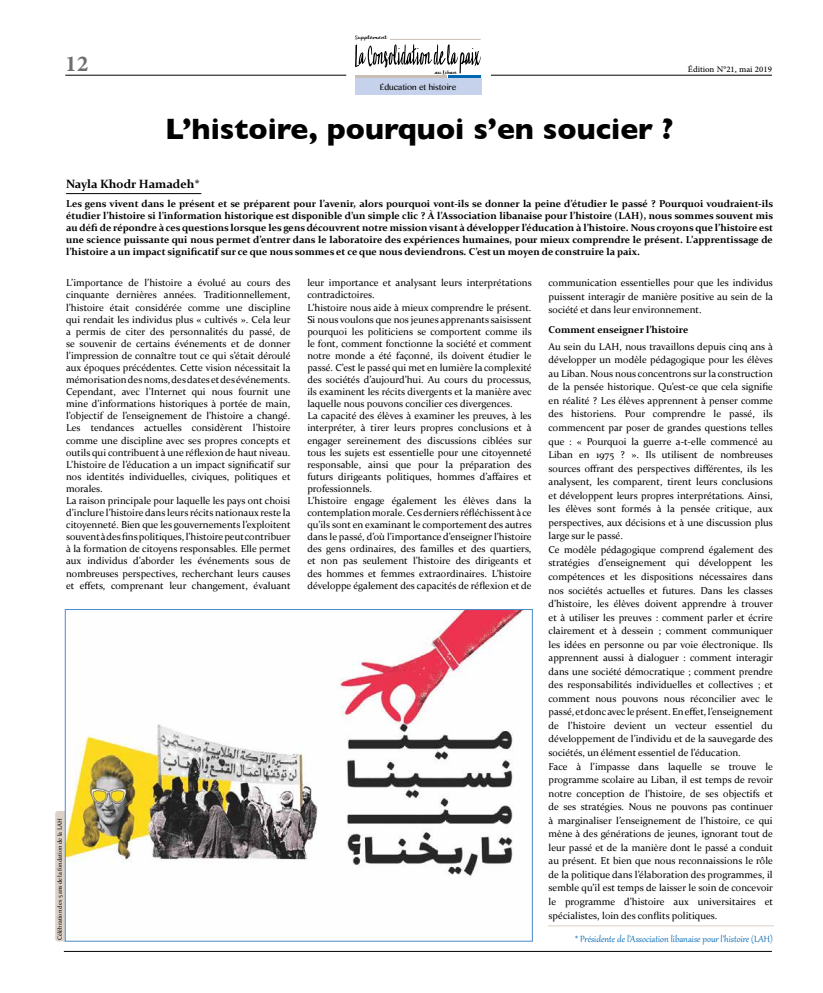
<style>
.page{position:relative;width:823px;height:993px;background:#fff}
.page>*{position:absolute;margin:0;border:0;box-sizing:border-box;transform-origin:0 0}
.t1{font:700 32px "Adobe Arabic";color:#6d6e71}
.t2{font:700 30px "Gill Sans";color:#000}
.t3{font:12px "Adobe Arabic";color:#000}
.t4{font:700 12px "Constantia";color:#000}
.t5{font:11px "Gabriola";color:#0067b1}
.t6{font:10px/12.1px "Constantia";color:#000}
.t7{font:700 10px/12px "Constantia";color:#000;text-align:justify}
.t8{font:8px "Bangla MN";color:#000}
.t9{font:6px "Constantia";color:#000}
.t10{font:4.7px "KG Camden Market Script";color:#000}
</style>
<div class="page">
<hr style="left:65px;top:75px;width:281px;height:1px;background:#000">
<hr style="left:490px;top:75px;width:281px;height:1px;background:#000">
<hr style="left:64px;top:950px;width:707px;height:1px;background:#000">
<hr style="left:389px;top:39px;width:91px;height:1px;background:#c7beb4">
<hr style="left:355px;top:75px;width:91px;height:2px;background:#c7beb4">
<hr style="left:448px;top:75px;width:33px;height:2px;background:#0067b1">
<svg style="left:355px;top:44px;width:126px;height:29px"></svg>
<div style="left:355px;top:78px;width:126px;height:17px;background:#c6d2eb"></div>
<div style="left:55px;top:810px;width:26px;height:131px;background:#dcd1c6;border-radius:3px"></div>
<hr style="left:66px;top:193px;width:135px;height:1px;background:#000">
<hr style="left:547px;top:925px;width:226px;height:1px;background:#dcd1c6">
<img style="left:67px;top:611px;width:458px;height:328px">
<div style="left:65px;top:609px;width:467px;height:332px;border:1px solid #498bc9"></div>
<p class="t10" style="left:355px;top:35px;width:33px">Supplément</p>
<h1 class="t1" style="left:65px;top:41px;width:25px">12</h1>
<p class="t3" style="left:687px;top:61px;width:85px">Édition N°21, mai 2019</p>
<p class="t10" style="left:435px;top:69px;width:23px">au Liban</p>
<p class="t8" style="left:379px;top:82px;width:78px">Education et histoire</p>
<h2 class="t2" style="left:165px;top:105px;width:509px">L’histoire, pourquoi s’en soucier ?</h2>
<p class="t4" style="left:66px;top:176px;width:135px">Nayla Khodr Hamadeh*</p>
<p class="t7" style="left:66px;top:197px;width:708px">Les gens vivent dans le présent et se préparent pour l’avenir, alors pourquoi vont-ils se donner la peine d’étudier le passé ? Pourquoi voudraient-ils étudier l’histoire si l’information historique est disponible d’un simple clic ? À l’Association libanaise pour l’histoire (LAH), nous sommes souvent mis au défi de répondre à ces questions lorsque les gens découvrent notre mission visant à développer l’éducation à l’histoire. Nous croyons que l’histoire est une science puissante qui nous permet d’entrer dans le laboratoire des expériences humaines, pour mieux comprendre le présent. L’apprentissage de l’histoire a un impact significatif sur ce que nous sommes et ce que nous deviendrons. C’est un moyen de construire la paix.</p>
<p class="t6" style="left:66px;top:276px;width:226px">L’importance de l’histoire a évolué au cours des cinquante dernières années. Traditionnellement, l’histoire était considérée comme une discipline qui rendait les individus plus « cultivés ». Cela leur a permis de citer des personnalités du passé, de se souvenir de certains événements et de donner l’impression de connaître tout ce qui s’était déroulé aux époques précédentes. Cette vision nécessitait la mémorisation des noms, des dates et des événements.<br>Cependant, avec l’Internet qui nous fournit une mine d’informations historiques à portée de main, l’objectif de l’enseignement de l’histoire a changé.<br>Les tendances actuelles considèrent l’histoire comme une discipline avec ses propres concepts et outils qui contribuent à une réflexion de haut niveau.<br>L’histoire de l’éducation a un impact significatif sur nos identités individuelles, civiques, politiques et morales.<br>La raison principale pour laquelle les pays ont choisi d’inclure l’histoire dans leurs récits nationaux reste la citoyenneté. Bien que les gouvernements l’exploitent souvent à des fins politiques, l’histoire peut contribuer à la formation de citoyens responsables. Elle permet aux individus d’aborder les événements sous de nombreuses perspectives, recherchant leurs causes et effets, comprenant leur changement, évaluant</p>
<p class="t6" style="left:307px;top:276px;width:226px">leur importance et analysant leurs interprétations contradictoires.<br>L’histoire nous aide à mieux comprendre le présent.<br>Si nous voulons que nos jeunes apprenants saisissent pourquoi les politiciens se comportent comme ils le font, comment fonctionne la société et comment notre monde a été façonné, ils doivent étudier le passé. C’est le passé qui met en lumière la complexité des sociétés d’aujourd’hui. Au cours du processus, ils examinent les récits divergents et la manière avec laquelle nous pouvons concilier ces divergences.<br>La capacité des élèves à examiner les preuves, à les interpréter, à tirer leurs propres conclusions et à engager sereinement des discussions ciblées sur tous les sujets est essentielle pour une citoyenneté responsable, ainsi que pour la préparation des futurs dirigeants politiques, hommes d’affaires et professionnels.<br>L’histoire engage également les élèves dans la contemplation morale. Ces derniers réfléchissent à ce qu’ils sont en examinant le comportement des autres dans le passé, d’où l’importance d’enseigner l’histoire des gens ordinaires, des familles et des quartiers, et non pas seulement l’histoire des dirigeants et des hommes et femmes extraordinaires. L’histoire développe également des capacités de réflexion et de</p>
<p class="t6" style="left:548px;top:275px;width:226px;line-height:13.5px;text-align:justify">communication essentielles pour que les individus puissent interagir de manière positive au sein de la société et dans leur environnement.</p>
<p class="t7" style="left:548px;top:323px;width:141px">Comment enseigner l’histoire</p>
<p class="t6" style="left:548px;top:339px;width:226px;line-height:13.5px">Au sein du LAH, nous travaillons depuis cinq ans à développer un modèle pédagogique pour les élèves au Liban. Nous nous concentrons sur la construction de la pensée historique. Qu’est-ce que cela signifie en réalité ? Les élèves apprennent à penser comme des historiens. Pour comprendre le passé, ils commencent par poser de grandes questions telles que : « Pourquoi la guerre a-t-elle commencé au Liban en 1975 ? ». Ils utilisent de nombreuses sources offrant des perspectives différentes, ils les analysent, les comparent, tirent leurs conclusions et développent leurs propres interprétations. Ainsi, les élèves sont formés à la pensée critique, aux perspectives, aux décisions et à une discussion plus large sur le passé.<br>Ce modèle pédagogique comprend également des stratégies d’enseignement qui développent les compétences et les dispositions nécessaires dans nos sociétés actuelles et futures. Dans les classes d’histoire, les élèves doivent apprendre à trouver et à utiliser les preuves : comment parler et écrire clairement et à dessein ; comment communiquer les idées en personne ou par voie électronique. Ils apprennent aussi à dialoguer : comment interagir dans une société démocratique ; comment prendre des responsabilités individuelles et collectives ; et comment nous pouvons nous réconcilier avec le passé, et donc avec le présent. En effet, l’enseignement de l’histoire devient un vecteur essentiel du développement de l’individu et de la sauvegarde des sociétés, un élément essentiel de l’éducation.<br>Face à l’impasse dans laquelle se trouve le programme scolaire au Liban, il est temps de revoir notre conception de l’histoire, de ses objectifs et de ses stratégies. Nous ne pouvons pas continuer à marginaliser l’enseignement de l’histoire, ce qui mène à des générations de jeunes, ignorant tout de leur passé et de la manière dont le passé a conduit au présent. Et bien que nous reconnaissions le rôle de la politique dans l’élaboration des programmes, il semble qu’il est temps de laisser le soin de concevoir le programme d’histoire aux universitaires et spécialistes, loin des conflits politiques.</p>
<p class="t5" style="left:574px;top:931px;width:199px">* Présidente de l’Association libanaise pour l’histoire (LAH)</p>
<p class="t9" style="left:56px;top:939px;width:123px;rotate:-90deg">Célébration des 5 ans de la fondation de la LAH</p>
</div>
